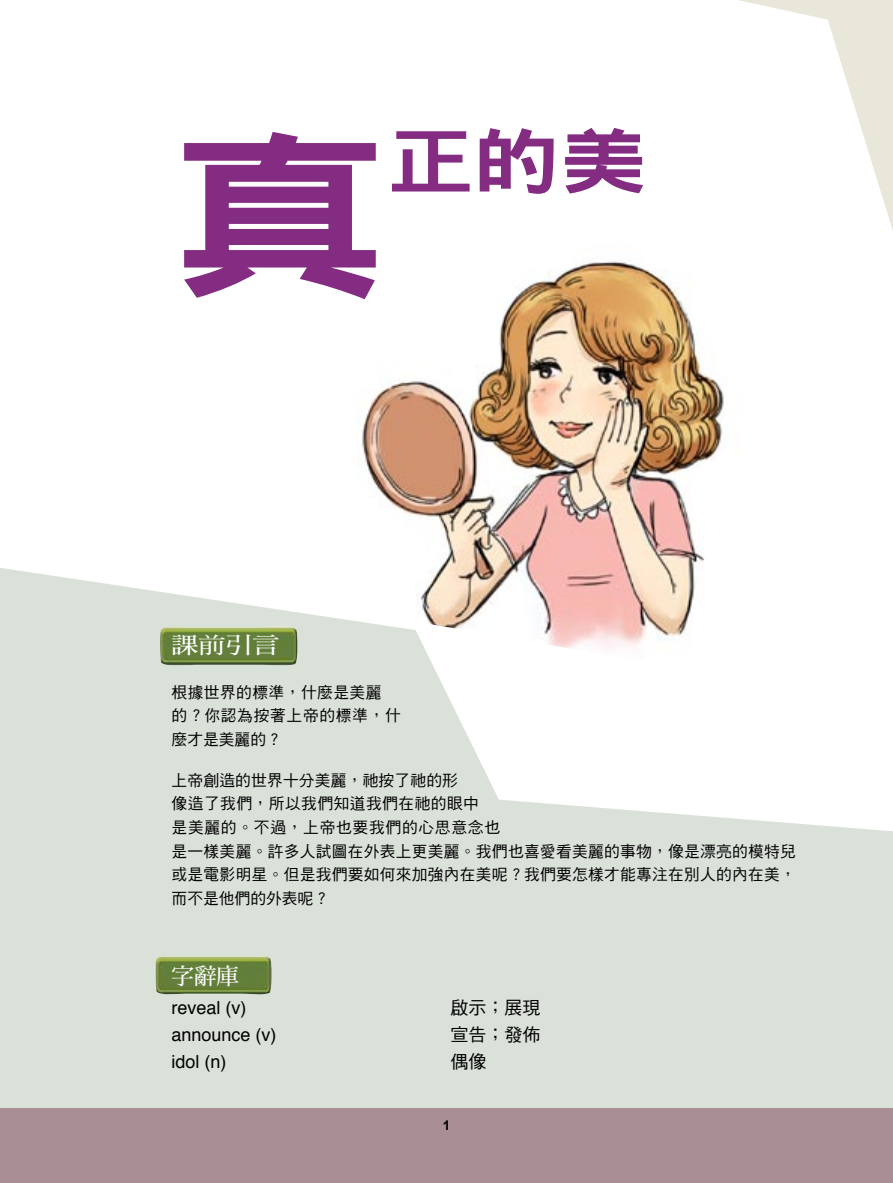
<style>
.page{position:relative;width:893px;height:1183px;background:#fff}
.page>*{position:absolute;margin:0;border:0;box-sizing:border-box;transform-origin:0 0}
.篇名{font:180px "DF Hei Std W9";color:#832c81;scale:1.2 1}
.篇名-2{font:72px "DF Hei Std W9";color:#832c81;scale:1.2 1}
.小標{font:22.5px "DF Ming Std W7";color:#fff;scale:1.2 1}
.中文版的英文單字{font:22.5px "DF Ming Std W7";color:#fff}
.中文版的英文單字-2{font:18px "Helvetica";color:#000}
.中文版的英文單字-3{font:18px "DF Hei Std W5";color:#000}
.小標-2{font:15.75px/23.7px "DF Hei Std W5";letter-spacing:.015em;color:#000}
.t1{font:700 13.5px "Arial";color:#000}
</style>
<div class="page">
<svg style="left:739px;top:0;width:154px;height:230px"></svg>
<svg style="left:0;top:633px;width:893px;height:474px;fill:#dae1d9"></svg>
<div style="left:0;top:1107px;width:893px;height:75px;background:#a98e95"></div>
<img style="left:155px;top:953px;width:117px;height:42px">
<img style="left:159px;top:633px;width:139px;height:33px">
<svg style="left:0;top:568px;width:332px;height:65px;fill:#dae1d9"></svg>
<img style="left:332px;top:221px;width:425px;height:464px">
<p class="篇名" style="left:172px;top:118px;width:181px">真</p>
<p class="篇名-2" style="left:388px;top:122px;width:217px">正的美</p>
<p class="小標" style="left:172px;top:632px;width:91px">課前引言</p>
<p class="小標-2" style="left:172px;top:679px;width:231px">根據世界的標準，什麼是美麗的？你認為按著上帝的標準，什麼才是美麗的？</p>
<p class="小標-2" style="left:172px;top:767px;width:626px">上帝創造的世界十分美麗，祂按了祂的形<br>像造了我們，所以我們知道我們在祂的眼中<br>是美麗的。不過，上帝也要我們的心思意念也<br>是一樣美麗。許多人試圖在外表上更美麗。我們也喜愛看美麗的事物，像是漂亮的模特兒或是電影明星。但是我們要如何來加強內在美呢？我們要怎樣才能專注在別人的內在美，而不是他們的外表呢？</p>
<p class="中文版的英文單字" style="left:172px;top:963px;width:69px">字辭庫</p>
<p class="中文版的英文單字-2" style="left:172px;top:995px;width:77px">reveal (v)</p>
<p class="中文版的英文單字-3" style="left:451px;top:997px;width:91px">啟示；展現</p>
<p class="中文版的英文單字-2" style="left:172px;top:1022px;width:107px">announce (v)</p>
<p class="中文版的英文單字-3" style="left:451px;top:1024px;width:91px">宣告；發佈</p>
<p class="中文版的英文單字-2" style="left:172px;top:1049px;width:57px">idol (n)</p>
<p class="中文版的英文單字-3" style="left:451px;top:1051px;width:37px">偶像</p>
<p class="t1" style="left:443px;top:1117px;width:9px">1</p>
</div>
